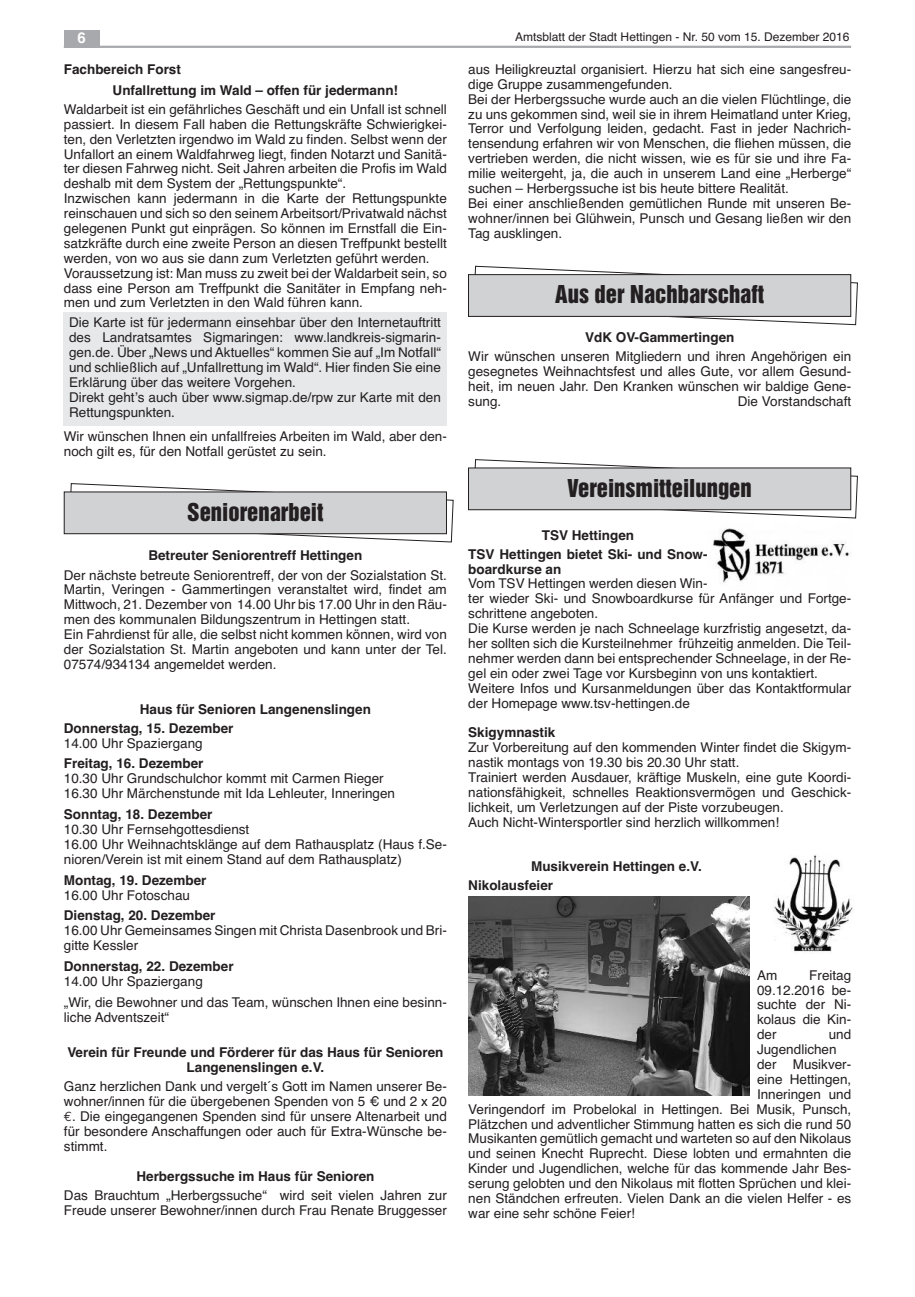
<style>
.page{position:relative;width:915px;height:1297px;background:#fff}
.page>*{position:absolute;margin:0;border:0;box-sizing:border-box;transform-origin:0 0}
.t1{font:22.5px "Helvetica Inserat";color:#231f20}
.t2{font:700 15px "Helvetica";color:#fff}
.t3{font:13.5px/14.9px "Helvetica";color:#231f20}
.t4{font:700 13.5px/19.2px "Helvetica";color:#231f20}
.t5{font:12px "Helvetica";color:#231f20}
.s1{font-family:"Euro Mono"}
</style>
<div class="page">
<div style="left:64px;top:312px;width:382px;height:113px;background:#e7e8e9"></div>
<svg style="left:69px;top:483px;width:385px;height:60px"></svg>
<div style="left:64px;top:492px;width:382px;height:42px;background:#d1d2d4"></div>
<div style="left:64px;top:492px;width:382px;height:42px;border:1px solid #231f20"></div>
<svg style="left:474px;top:265px;width:383px;height:60px"></svg>
<div style="left:468px;top:275px;width:382px;height:41px;background:#d1d2d4"></div>
<div style="left:468px;top:274px;width:382px;height:43px;border:1px solid #231f20"></div>
<svg style="left:473px;top:459px;width:384px;height:60px"></svg>
<div style="left:468px;top:468px;width:382px;height:42px;background:#d1d2d4"></div>
<div style="left:468px;top:468px;width:382px;height:42px;border:1px solid #231f20"></div>
<img style="left:712px;top:528px;width:137px;height:55px">
<img style="left:773px;top:855px;width:79px;height:97px">
<img style="left:468px;top:896px;width:281px;height:199px">
<hr style="left:64px;top:46px;width:786px;height:2px;background:#a8a9ad">
<div style="left:64px;top:30px;width:35px;height:17px;background:#a8a9ad"></div>
<p class="t2" style="left:77px;top:29px;width:10px">6</p>
<p class="t5" style="left:515px;top:30px;width:336px">Amtsblatt der Stadt Hettingen - Nr. 50 vom 15. Dezember 2016</p>
<p class="t4" style="left:112px;top:59px;width:287px;line-height:20.9px;text-indent:-49px">Fachbereich Forst<br>Unfallrettung im Wald – offen für jedermann!</p>
<p class="t3" style="left:64px;top:102px;width:384px">Waldarbeit ist ein gefährliches Geschäft und ein Unfall ist schnell passiert. In diesem Fall haben die Rettungskräfte Schwierigkei&shy;ten, den Verletzten irgendwo im Wald zu finden. Selbst wenn der Unfallort an einem Waldfahrweg liegt, finden Notarzt und Sanitä&shy;ter diesen Fahrweg nicht. Seit Jahren arbeiten die Profis im Wald deshalb mit dem System der „Rettungspunkte“.<br>Inzwischen kann jedermann in die Karte der Rettungspunkte reinschauen und sich so den seinem Arbeitsort/Privatwald nächst gelegenen Punkt gut einprägen. So können im Ernstfall die Ein&shy;satzkräfte durch eine zweite Person an diesen Treffpunkt bestellt werden, von wo aus sie dann zum Verletzten geführt werden.<br>Voraussetzung ist: Man muss zu zweit bei der Waldarbeit sein, so dass eine Person am Treffpunkt die Sanitäter in Empfang neh&shy;men und zum Verletzten in den Wald führen kann.</p>
<p class="t3" style="left:69px;top:315px;width:373px">Die Karte ist für jedermann einsehbar über den Internetauftritt des Landratsamtes Sigmaringen: www.landkreis-sigmarin&shy;gen.de. Über „News und Aktuelles“ kommen Sie auf „Im Notfall“ und schließlich auf „Unfallrettung im Wald“. Hier finden Sie eine Erklärung über das weitere Vorgehen.<br>Direkt geht’s auch über www.sigmap.de/rpw zur Karte mit den Rettungspunkten.</p>
<p class="t3" style="left:64px;top:429px;width:384px">Wir wünschen Ihnen ein unfallfreies Arbeiten im Wald, aber den&shy;noch gilt es, für den Notfall gerüstet zu sein.</p>
<h1 class="t1" style="left:187px;top:503px;width:138px">Seniorenarbeit</h1>
<p class="t4" style="left:148px;top:546px;width:215px">Betreuter Seniorentreff Hettingen</p>
<p class="t3" style="left:64px;top:567px;width:384px">Der nächste betreute Seniorentreff, der von der Sozialstation St.<br>Martin, Veringen - Gammertingen veranstaltet wird, findet am Mittwoch, 21. Dezember von 14.00 Uhr bis 17.00 Uhr in den Räu&shy;men des kommunalen Bildungszentrum in Hettingen statt.<br>Ein Fahrdienst für alle, die selbst nicht kommen können, wird von der Sozialstation St. Martin angeboten und kann unter der Tel.<br>07574/934134 angemeldet werden.</p>
<p class="t4" style="left:64px;top:699px;width:308px;text-indent:76px">Haus für Senioren Langenenslingen<br>Donnerstag, 15. Dezember</p>
<p class="t3" style="left:64px;top:735px;width:140px">14.00 Uhr Spaziergang</p>
<p class="t4" style="left:64px;top:754px;width:141px">Freitag, 16. Dezember</p>
<p class="t3" style="left:64px;top:771px;width:332px">10.30 Uhr Grundschulchor kommt mit Carmen Rieger<br>16.30 Uhr Märchenstunde mit Ida Lehleuter, Inneringen</p>
<p class="t4" style="left:64px;top:805px;width:150px">Sonntag, 18. Dezember</p>
<p class="t3" style="left:64px;top:822px;width:384px">10.30 Uhr Fernsehgottesdienst<br>16.00 Uhr Weihnachtsklänge auf dem Rathausplatz (Haus f.Se&shy;nioren/Verein ist mit einem Stand auf dem Rathausplatz)</p>
<p class="t4" style="left:64px;top:870px;width:144px">Montag, 19. Dezember</p>
<p class="t3" style="left:64px;top:887px;width:128px">16.00 Uhr Fotoschau</p>
<p class="t4" style="left:64px;top:906px;width:153px">Dienstag, 20. Dezember</p>
<p class="t3" style="left:64px;top:923px;width:384px">16.00 Uhr Gemeinsames Singen mit Christa Dasenbrook und Bri&shy;gitte Kessler</p>
<p class="t4" style="left:64px;top:957px;width:171px">Donnerstag, 22. Dezember</p>
<p class="t3" style="left:64px;top:971px;width:384px;line-height:20.9px">14.00 Uhr Spaziergang<br>„Wir, die Bewohner und das Team, wünschen Ihnen eine besinn-</p>
<p class="t3" style="left:64px;top:1009px;width:107px">liche Adventszeit“</p>
<p class="t4" style="left:67px;top:1045px;width:377px;line-height:14.9px;text-align:center">Verein für Freunde und Förderer für das Haus für Senioren<br>Langenenslingen e.V.</p>
<p class="t3" style="left:64px;top:1079px;width:384px;text-align:justify">Ganz herzlichen Dank und vergelt´s Gott im Namen unserer Be&shy;wohner/innen für die übergebenen Spenden von 5 € und 2 x 20 <span class="s1">€</span>. Die eingegangenen Spenden sind für unsere Altenarbeit und für besondere Anschaffungen oder auch für Extra-Wünsche be&shy;stimmt.</p>
<p class="t4" style="left:136px;top:1166px;width:239px">Herbergssuche im Haus für Senioren</p>
<p class="t3" style="left:64px;top:1188px;width:384px">Das Brauchtum „Herbergssuche“ wird seit vielen Jahren zur<br>Freude unserer Bewohner/innen durch Frau Renate Bruggesser</p>
<p class="t3" style="left:468px;top:62px;width:384px">aus Heiligkreuztal organisiert. Hierzu hat sich eine sangesfreu&shy;dige Gruppe zusammengefunden.<br>Bei der Herbergssuche wurde auch an die vielen Flüchtlinge, die zu uns gekommen sind, weil sie in ihrem Heimatland unter Krieg, Terror und Verfolgung leiden, gedacht. Fast in jeder Nachrich&shy;tensendung erfahren wir von Menschen, die fliehen müssen, die vertrieben werden, die nicht wissen, wie es für sie und ihre Fa&shy;milie weitergeht, ja, die auch in unserem Land eine „Herberge“ suchen – Herbergssuche ist bis heute bittere Realität.<br>Bei einer anschließenden gemütlichen Runde mit unseren Be&shy;wohner/innen bei Glühwein, Punsch und Gesang ließen wir den Tag ausklingen.</p>
<h1 class="t1" style="left:555px;top:285px;width:210px">Aus der Nachbarschaft</h1>
<p class="t4" style="left:585px;top:328px;width:151px">VdK OV-Gammertingen</p>
<p class="t3" style="left:468px;top:349px;width:384px;text-align:justify">Wir wünschen unseren Mitgliedern und ihren Angehörigen ein gesegnetes Weihnachtsfest und alles Gute, vor allem Gesund&shy;heit, im neuen Jahr. Den Kranken wünschen wir baldige Gene&shy;sung.</p>
<p class="t3" style="left:737px;top:393px;width:115px">Die Vorstandschaft</p>
<h1 class="t1" style="left:567px;top:479px;width:186px">Vereinsmitteilungen</h1>
<p class="t4" style="left:468px;top:525px;width:241px;text-align:center">TSV Hettingen<br>TSV Hettingen bietet Ski- und Snow-</p>
<p class="t4" style="left:468px;top:559px;width:95px">boardkurse an</p>
<p class="t3" style="left:468px;top:576px;width:384px">Vom TSV Hettingen werden diesen Win-<br>ter wieder Ski- und Snowboardkurse für Anfänger und Fortge&shy;schrittene angeboten.<br>Die Kurse werden je nach Schneelage kurzfristig angesetzt, da&shy;her sollten sich die Kursteilnehmer frühzeitig anmelden. Die Teil&shy;nehmer werden dann bei entsprechender Schneelage, in der Re&shy;gel ein oder zwei Tage vor Kursbeginn von uns kontaktiert.<br>Weitere Infos und Kursanmeldungen über das Kontaktformular der Homepage www.tsv-hettingen.de</p>
<p class="t4" style="left:468px;top:723px;width:89px">Skigymnastik</p>
<p class="t3" style="left:468px;top:740px;width:384px">Zur Vorbereitung auf den kommenden Winter findet die Skigym&shy;nastik montags von 19.30 bis 20.30 Uhr statt.<br>Trainiert werden Ausdauer, kräftige Muskeln, eine gute Koordi&shy;nationsfähigkeit, schnelles Reaktionsvermögen und Geschick&shy;lichkeit, um Verletzungen auf der Piste vorzubeugen.<br>Auch Nicht-Wintersportler sind herzlich willkommen!</p>
<p class="t4" style="left:468px;top:857px;width:235px;text-indent:63px">Musikverein Hettingen e.V.<br>Nikolausfeier</p>
<p class="t3" style="left:756px;top:967px;width:22px">Am</p>
<p class="t3" style="left:756px;top:967px;width:96px;text-align:justify;text-indent:52px">Freitag 09.12.2016 be&shy;suchte der Ni&shy;kolaus die Kin&shy;der</p>
<p class="t3" style="left:828px;top:1027px;width:24px">und</p>
<p class="t3" style="left:756px;top:1042px;width:81px">Jugendlichen</p>
<p class="t3" style="left:756px;top:1057px;width:96px">der Musikver-</p>
<p class="t3" style="left:756px;top:1072px;width:96px">eine Hettingen,</p>
<p class="t3" style="left:756px;top:1087px;width:96px">Inneringen und</p>
<p class="t3" style="left:468px;top:1101px;width:384px">Veringendorf im Probelokal in Hettingen. Bei Musik, Punsch,</p>
<p class="t3" style="left:468px;top:1116px;width:384px">Plätzchen und adventlicher Stimmung hatten es sich die rund 50</p>
<p class="t3" style="left:468px;top:1131px;width:384px">Musikanten gemütlich gemacht und warteten so auf den Nikolaus</p>
<p class="t3" style="left:468px;top:1146px;width:384px">und seinen Knecht Ruprecht. Diese lobten und ermahnten die</p>
<p class="t3" style="left:468px;top:1161px;width:384px">Kinder und Jugendlichen, welche für das kommende Jahr Bes-</p>
<p class="t3" style="left:468px;top:1176px;width:384px">serung gelobten und den Nikolaus mit flotten Sprüchen und klei-</p>
<p class="t3" style="left:468px;top:1191px;width:384px">nen Ständchen erfreuten. Vielen Dank an die vielen Helfer - es</p>
<p class="t3" style="left:468px;top:1206px;width:168px">war eine sehr schöne Feier!</p>
</div>
